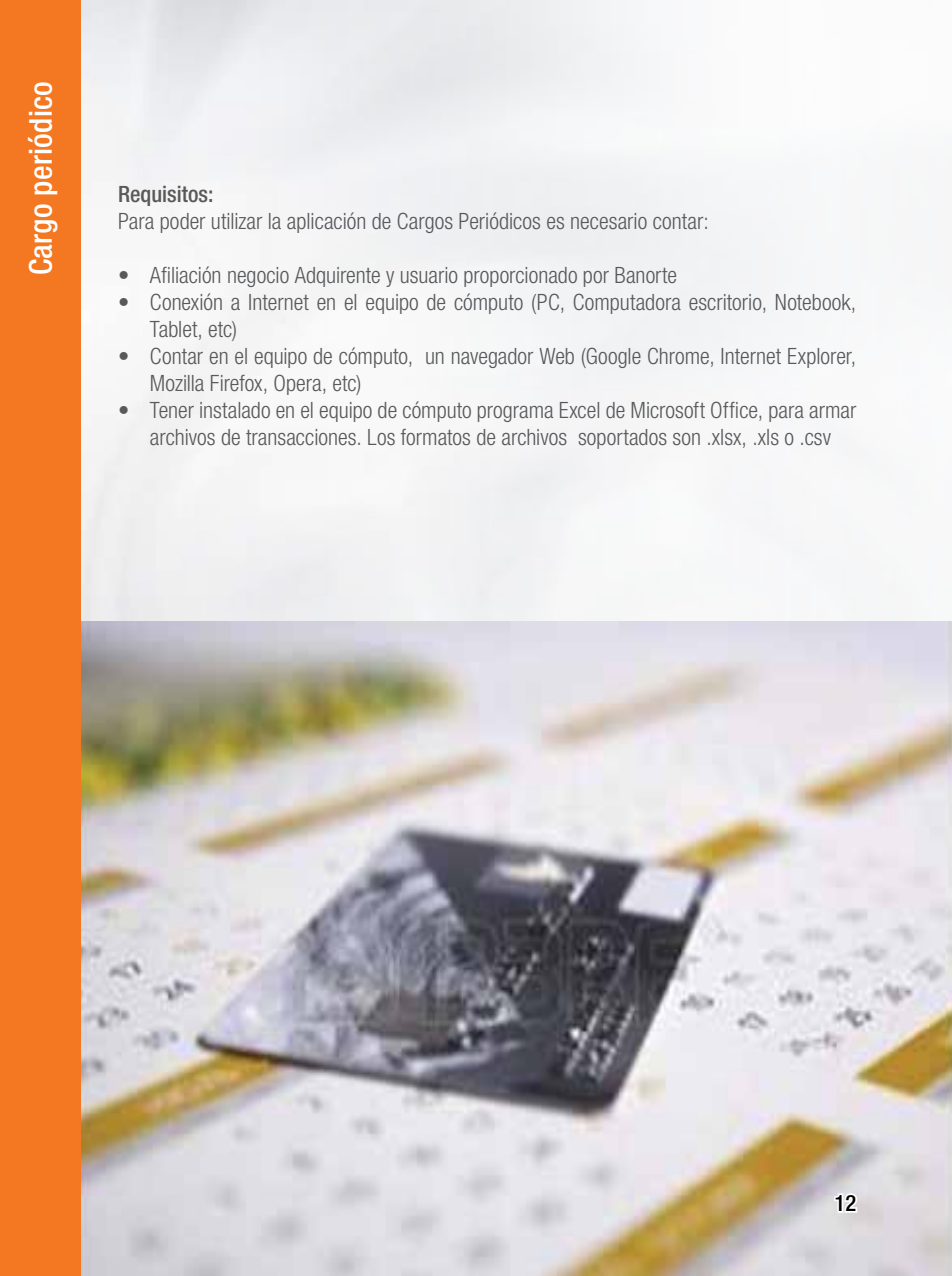
<style>
.page{position:relative;width:952px;height:1276px;background:#fff}
.page>*{position:absolute;margin:0;border:0;box-sizing:border-box;transform-origin:0 0}
.t1{font:500 condensed 31.5px "Helvetica Neue LT Std";letter-spacing:.01em;color:#fff}
.t2{font:300 condensed 22.5px/27px "Helvetica Neue LT Std";color:#58595b}
.t3{font:500 condensed 22.5px "Helvetica Neue LT Std";color:#58595b}
.t4{font:500 condensed 22.5px "Helvetica Neue LT Std";color:#000}
</style>
<div class="page">
<img style="left:81px;top:621px;width:871px;height:655px">
<div style="left:0;top:0;width:81px;height:1276px;background:#f47721"></div>
<svg style="left:832px;top:1191px;width:27px;height:23px"></svg>
<h1 class="t1" style="left:22px;top:275px;width:196px;rotate:-90deg">Cargo periódico</h1>
<p class="t3" style="left:118px;top:180px;width:97px">Requisitos:</p>
<p class="t2" style="left:118px;top:207px;width:592px">Para poder utilizar la aplicación de Cargos Periódicos es necesario contar:</p>
<p class="t2" style="left:118px;top:261px;width:560px">• Afiliación negocio Adquirente y usuario proporcionado por Banorte</p>
<p class="t2" style="left:150px;top:288px;width:708px;text-indent:-32px">• Conexión a Internet en el equipo de cómputo (PC, Computadora escritorio, Notebook,<br>Tablet, etc)</p>
<p class="t2" style="left:150px;top:342px;width:708px;text-indent:-32px">• Contar en el equipo de cómputo, un navegador Web (Google Chrome, Internet Explorer,<br>Mozilla Firefox, Opera, etc)</p>
<p class="t2" style="left:118px;top:396px;width:739px;text-align:center">• Tener instalado en el equipo de cómputo programa Excel de Microsoft Office, para armar archivos de transacciones. Los formatos de archivos soportados son .xlsx, .xls o .csv</p>
<p class="t4" style="left:834px;top:1189px;width:23px">12</p>
</div>
